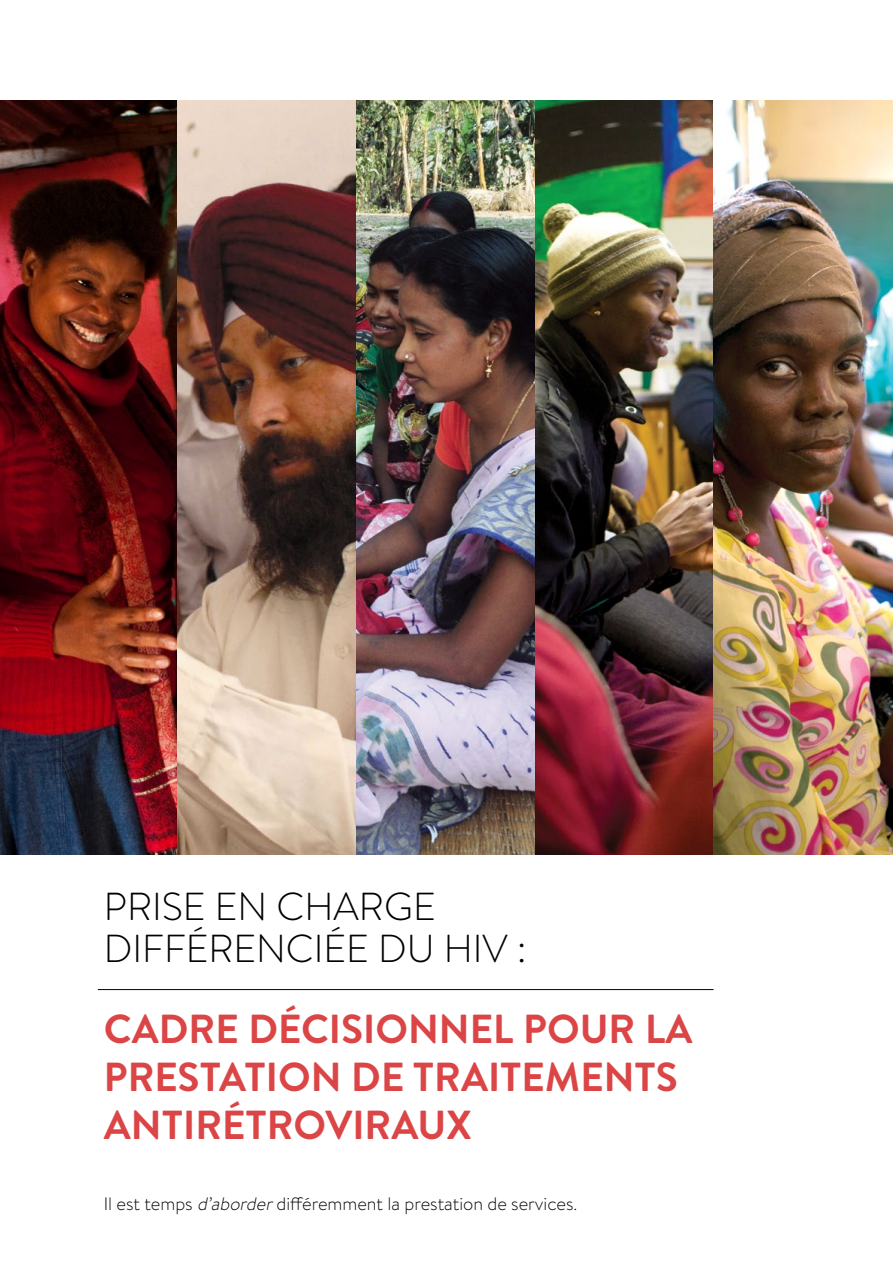
<style>
.page{position:relative;width:893px;height:1263px;background:#fff}
.page>*{position:absolute;margin:0;border:0;box-sizing:border-box;transform-origin:0 0}
.t1{font:700 40.5px/48px "Brandon Text";color:#db4546}
.t2{font:300 39px/42px "Brandon Text";color:#000}
.t3{font:300 18px "Brandon Text";color:#000}
.s1{font-style:italic}
</style>
<div class="page">
<img style="left:0;top:100px;width:893px;height:754px">
<hr style="left:98px;top:989px;width:615px;height:1px;background:#000">
<p class="t2" style="left:104px;top:884px;width:424px">PRISE EN CHARGE<br>DIFFÉRENCIÉE DU HIV :</p>
<p class="t1" style="left:104px;top:1004px;width:590px">CADRE DÉCISIONNEL POUR LA<br>PRESTATION DE TRAITEMENTS<br>ANTIRÉTROVIRAUX</p>
<p class="t3" style="left:104px;top:1191px;width:475px">Il est temps <span class="s1">d’aborder</span>différemment la prestation de services.</p>
</div>
